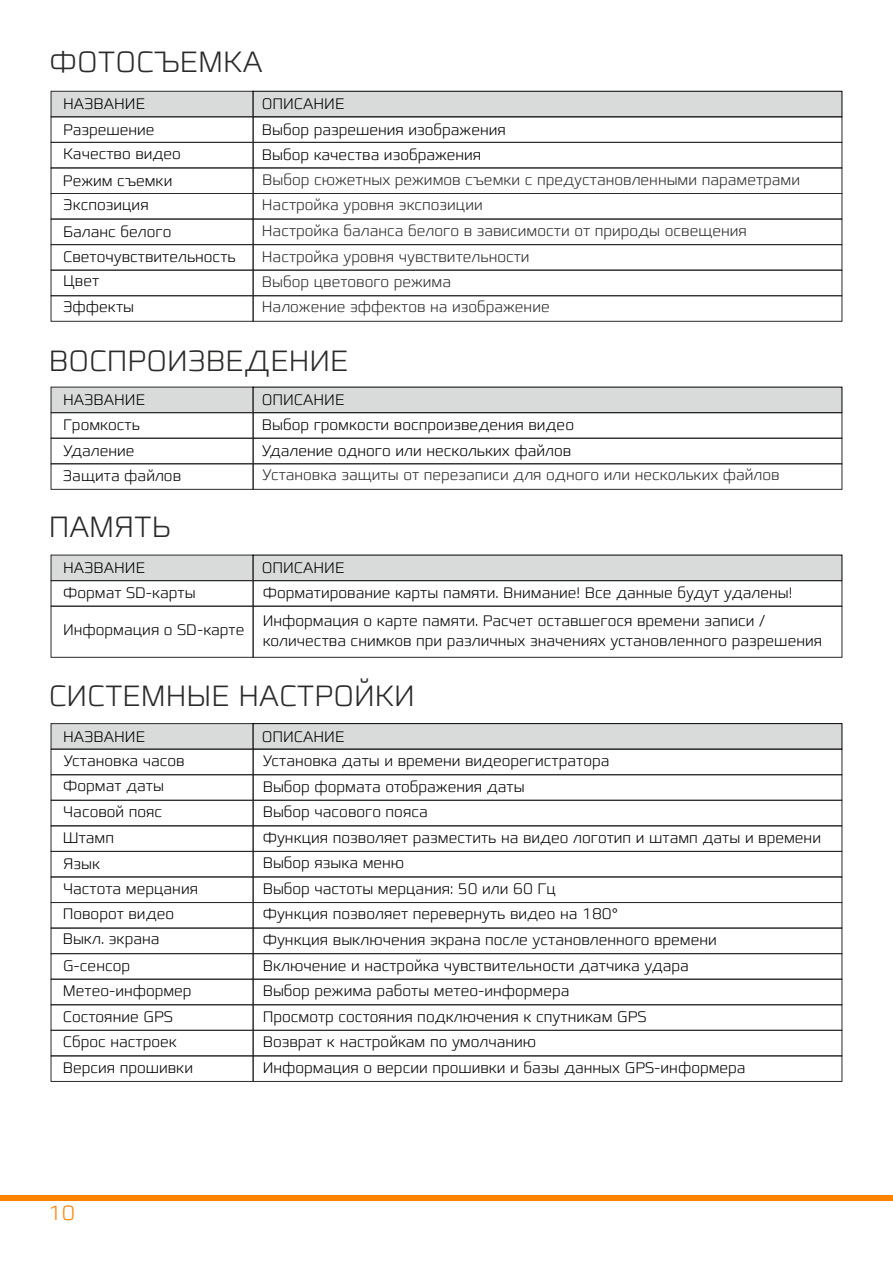
<style>
.page{position:relative;width:893px;height:1263px;background:#fff}
.page>*{position:absolute;margin:0;border:0;box-sizing:border-box;transform-origin:0 0}
.t1{font:200 30px "Francker CYR";color:#2b2a29}
.t2{font:200 21px "Francker CYR";color:#ff8200}
.t3{font:200 15.6px/25.5px "Francker CYR";color:#000}
.t4{font:200 15.6px/25.2px "Francker CYR";color:#2b2a29}
</style>
<div class="page">
<svg style="left:50px;top:90px;width:793px;height:28px;background:#d1d2d2"></svg>
<div style="left:51px;top:116px;width:203px;height:27px;border:1px solid #2b2a29"></div>
<div style="left:253px;top:116px;width:589px;height:27px;border:1px solid #2b2a29"></div>
<div style="left:51px;top:142px;width:203px;height:26px;border:1px solid #2b2a29"></div>
<div style="left:253px;top:142px;width:589px;height:26px;border:1px solid #2b2a29"></div>
<div style="left:51px;top:219px;width:203px;height:26px;border:1px solid #2b2a29"></div>
<div style="left:253px;top:219px;width:589px;height:26px;border:1px solid #2b2a29"></div>
<div style="left:253px;top:244px;width:589px;height:27px;border:1px solid #2b2a29"></div>
<div style="left:51px;top:244px;width:203px;height:27px;border:1px solid #2b2a29"></div>
<div style="left:253px;top:270px;width:589px;height:26px;border:1px solid #2b2a29"></div>
<div style="left:51px;top:295px;width:203px;height:27px;border:1px solid #2b2a29"></div>
<div style="left:253px;top:295px;width:589px;height:27px;border:1px solid #2b2a29"></div>
<div style="left:51px;top:167px;width:203px;height:27px;border:1px solid #2b2a29"></div>
<div style="left:253px;top:167px;width:589px;height:27px;border:1px solid #2b2a29"></div>
<svg style="left:50px;top:386px;width:793px;height:27px;background:#d1d2d2"></svg>
<div style="left:51px;top:412px;width:203px;height:27px;border:1px solid #2b2a29"></div>
<div style="left:253px;top:412px;width:589px;height:27px;border:1px solid #2b2a29"></div>
<div style="left:51px;top:438px;width:203px;height:26px;border:1px solid #2b2a29"></div>
<div style="left:253px;top:438px;width:589px;height:26px;border:1px solid #2b2a29"></div>
<div style="left:51px;top:463px;width:203px;height:27px;border:1px solid #2b2a29"></div>
<div style="left:253px;top:463px;width:589px;height:27px;border:1px solid #2b2a29"></div>
<div style="left:51px;top:606px;width:203px;height:52px;border:1px solid #2b2a29"></div>
<div style="left:253px;top:606px;width:589px;height:52px;border:1px solid #2b2a29"></div>
<svg style="left:50px;top:554px;width:793px;height:27px;background:#d1d2d2"></svg>
<div style="left:51px;top:580px;width:203px;height:27px;border:1px solid #2b2a29"></div>
<div style="left:253px;top:580px;width:589px;height:27px;border:1px solid #2b2a29"></div>
<svg style="left:50px;top:723px;width:793px;height:27px;background:#cccdcd"></svg>
<div style="left:51px;top:749px;width:203px;height:26px;border:1px solid #2b2a29"></div>
<div style="left:253px;top:749px;width:589px;height:26px;border:1px solid #2b2a29"></div>
<div style="left:51px;top:774px;width:203px;height:27px;border:1px solid #2b2a29"></div>
<div style="left:253px;top:774px;width:589px;height:27px;border:1px solid #2b2a29"></div>
<div style="left:51px;top:851px;width:203px;height:26px;border:1px solid #2b2a29"></div>
<div style="left:253px;top:851px;width:589px;height:26px;border:1px solid #2b2a29"></div>
<div style="left:51px;top:876px;width:203px;height:27px;border:1px solid #2b2a29"></div>
<div style="left:253px;top:876px;width:589px;height:27px;border:1px solid #2b2a29"></div>
<div style="left:51px;top:902px;width:203px;height:26px;border:1px solid #2b2a29"></div>
<div style="left:253px;top:902px;width:589px;height:26px;border:1px solid #2b2a29"></div>
<div style="left:51px;top:928px;width:203px;height:26px;border:1px solid #2b2a29"></div>
<div style="left:253px;top:928px;width:589px;height:26px;border:1px solid #2b2a29"></div>
<div style="left:51px;top:953px;width:203px;height:27px;border:1px solid #2b2a29"></div>
<div style="left:253px;top:953px;width:589px;height:27px;border:1px solid #2b2a29"></div>
<div style="left:51px;top:1055px;width:203px;height:27px;border:1px solid #2b2a29"></div>
<div style="left:253px;top:1055px;width:589px;height:27px;border:1px solid #2b2a29"></div>
<div style="left:51px;top:800px;width:203px;height:26px;border:1px solid #2b2a29"></div>
<div style="left:253px;top:800px;width:589px;height:26px;border:1px solid #2b2a29"></div>
<div style="left:0;top:1195px;width:893px;height:6px;background:#ff8200"></div>
<div style="left:51px;top:979px;width:203px;height:26px;border:1px solid #2b2a29"></div>
<div style="left:253px;top:979px;width:589px;height:26px;border:1px solid #2b2a29"></div>
<div style="left:51px;top:1004px;width:203px;height:27px;border:1px solid #2b2a29"></div>
<div style="left:253px;top:1004px;width:589px;height:27px;border:1px solid #2b2a29"></div>
<h1 class="t1" style="left:50px;top:50px;width:214px">ФОТОСЪЕМКА</h1>
<p class="t3" style="left:63px;top:93px;width:84px">НАЗВАНИЕ</p>
<p class="t3" style="left:262px;top:93px;width:84px">ОПИСАНИЕ</p>
<p class="t3" style="left:63px;top:119px;width:93px">Разрешение</p>
<p class="t3" style="left:262px;top:119px;width:245px">Выбор разрешения изображения</p>
<p class="t3" style="left:63px;top:142px;width:119px">Качество видео</p>
<p class="t3" style="left:262px;top:143px;width:221px">Выбор качества изображения</p>
<p class="t3" style="left:63px;top:169px;width:111px;line-height:24.6px">Режим съемки<br>Экспозиция</p>
<p class="t3" style="left:63px;top:221px;width:174px;line-height:24.6px">Баланс белого<br>Светочувствительность<br>Цвет</p>
<p class="t4" style="left:262px;top:169px;width:540px">Выбор сюжетных режимов съемки с предустановленными параметрами Настройка уровня экспозиции<br>Настройка баланса белого в зависимости от природы освещения Настройка уровня чувствительности<br>Выбор цветового режима</p>
<p class="t3" style="left:63px;top:295px;width:73px">Эффекты</p>
<p class="t4" style="left:262px;top:296px;width:289px">Наложение эффектов на изображение</p>
<h1 class="t1" style="left:49px;top:348px;width:301px">ВОСПРОИЗВЕДЕНИЕ</h1>
<p class="t3" style="left:63px;top:388px;width:84px">НАЗВАНИЕ</p>
<p class="t3" style="left:262px;top:389px;width:314px;line-height:24.3px">ОПИСАНИЕ<br>Выбор громкости воспроизведения видео</p>
<p class="t3" style="left:63px;top:439px;width:73px">Удаление</p>
<p class="t3" style="left:262px;top:439px;width:311px">Удаление одного или нескольких файлов</p>
<p class="t3" style="left:63px;top:465px;width:120px">Защита файлов</p>
<p class="t4" style="left:262px;top:464px;width:519px">Установка защиты от перезаписи для одного или нескольких файлов</p>
<p class="t3" style="left:63px;top:413px;width:78px">Громкость</p>
<h1 class="t1" style="left:49px;top:515px;width:124px">ПАМЯТЬ</h1>
<p class="t3" style="left:63px;top:556px;width:84px">НАЗВАНИЕ</p>
<p class="t3" style="left:262px;top:557px;width:532px">ОПИСАНИЕ<br>Форматирование карты памяти. Внимание! Все данные будут удалены!</p>
<p class="t3" style="left:63px;top:581px;width:134px">Формат SD-карты</p>
<p class="t3" style="left:63px;top:619px;width:183px">Информация о SD-карте</p>
<p class="t3" style="left:263px;top:612px;width:561px;line-height:20.1px">Информация о карте памяти. Расчет оставшегося времени записи / количества снимков при различных значениях установленного разрешения</p>
<h1 class="t1" style="left:49px;top:683px;width:368px">СИСТЕМНЫЕ НАСТРОЙКИ</h1>
<p class="t3" style="left:63px;top:725px;width:84px">НАЗВАНИЕ</p>
<p class="t3" style="left:262px;top:725px;width:349px">ОПИСАНИЕ<br>Установка даты и времени видеорегистратора<br>Выбор формата отображения даты</p>
<p class="t3" style="left:263px;top:826px;width:560px">Функция позволяет разместить на видео логотип и штамп даты и времени Выбор языка меню<br>Выбор частоты мерцания: 50 или 60 Гц<br>Функция позволяет перевернуть видео на 180°<br>Функция выключения экрана после установленного времени</p>
<p class="t3" style="left:63px;top:954px;width:69px">G-сенсор</p>
<p class="t3" style="left:64px;top:749px;width:123px">Установка часов</p>
<p class="t3" style="left:63px;top:774px;width:102px">Формат даты</p>
<p class="t3" style="left:63px;top:827px;width:137px">Штамп<br>Язык<br>Частота мерцания<br>Поворот видео<br>Выкл. экрана</p>
<p class="t3" style="left:63px;top:801px;width:101px">Часовой пояс</p>
<p class="t3" style="left:263px;top:800px;width:167px">Выбор часового пояса</p>
<p class="t3" style="left:263px;top:954px;width:428px">Включение и настройка чувствительности датчика удара</p>
<p class="t3" style="left:63px;top:979px;width:130px">Метео-информер<br>Состояние GPS</p>
<p class="t3" style="left:263px;top:979px;width:385px">Выбор режима работы метео-информера<br>Просмотр состояния подключения к спутникам GPS</p>
<p class="t3" style="left:63px;top:1030px;width:132px">Сброс настроек<br>Версия прошивки</p>
<h2 class="t2" style="left:48px;top:1205px;width:28px">10</h2>
<p class="t3" style="left:263px;top:1030px;width:484px">Возврат к настройкам по умолчанию<br>Информация о версии прошивки и базы данных GPS-информера</p>
</div>
